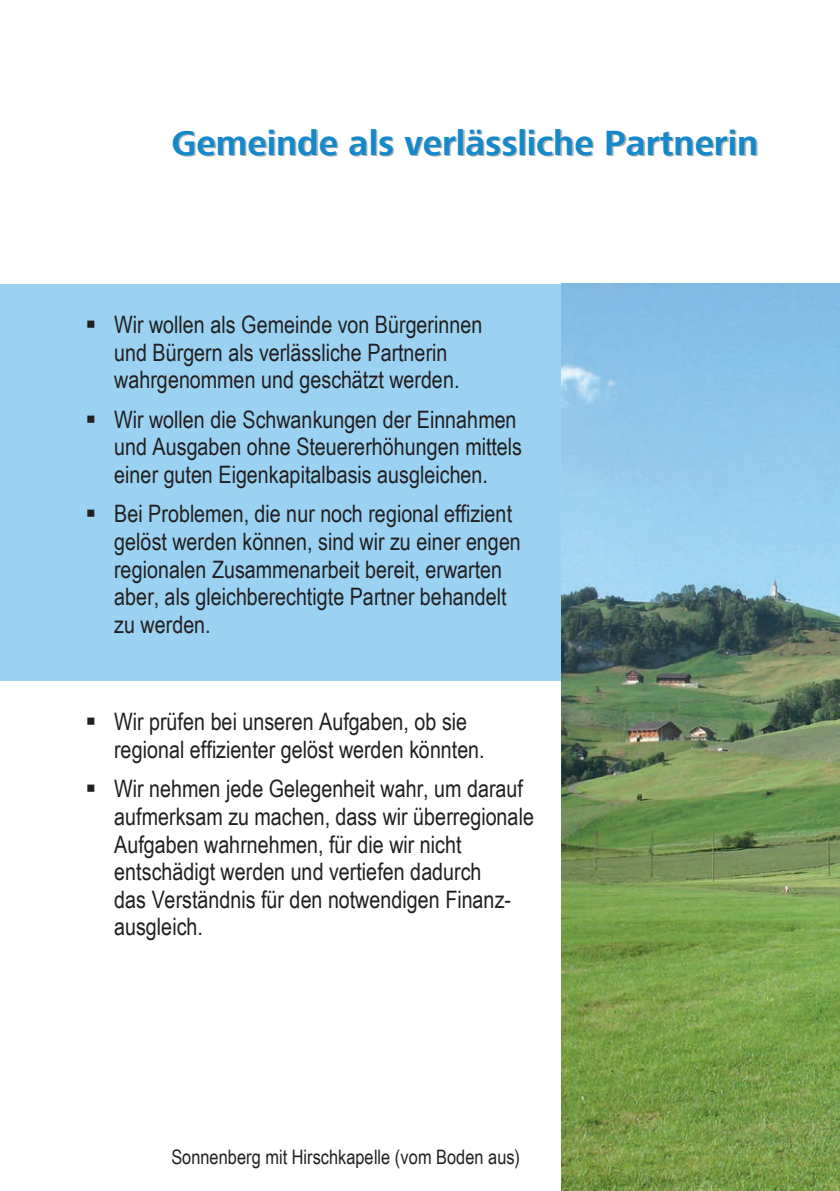
<style>
.page{position:relative;width:840px;height:1191px;background:#fff}
.page>*{position:absolute;margin:0;border:0;box-sizing:border-box;transform-origin:0 0}
.t1{font:700 36px "Frutiger Next Com";color:#1388cb}
.t2{font:24px/27.6px "Arial Narrow";color:#231f20}
.t3{font:20px "Arial Narrow";color:#231f20}
.s1{color:#acb0b1}
</style>
<div class="page">
<div style="left:0;top:283px;width:839px;height:397px;background:#9bd2f1"></div>
<img style="left:561px;top:283px;width:278px;height:908px">
<h1 class="t1" style="left:171px;top:122px;width:588px">Ge<span class="s1">m</span>einde als verlässliche Partnerin</h1>
<p class="t2" style="left:85px;top:310px;width:398px;text-align:center">▪ Wir wollen als Gemeinde von Bürgerinnen und Bürgern als verlässliche Partnerin wahrgenommen und geschätzt werden.</p>
<p class="t2" style="left:114px;top:404px;width:409px;text-indent:-29px">▪ Wir wollen die Schwankungen der Einnahmen und Ausgaben ohne Steuererhöhungen mittels einer guten Eigenkapitalbasis ausgleichen.</p>
<p class="t2" style="left:114px;top:499px;width:408px;text-indent:-29px">▪ Bei Problemen, die nur noch regional effizient gelöst werden können, sind wir zu einer engen regionalen Zusammenarbeit bereit, erwarten aber, als gleichberechtigte Partner behandelt zu werden.</p>
<p class="t2" style="left:114px;top:707px;width:372px;text-indent:-29px">▪ Wir prüfen bei unseren Aufgaben, ob sie regional effizienter gelöst werden könnten.</p>
<p class="t2" style="left:114px;top:774px;width:421px;text-indent:-29px">▪ Wir nehmen jede Gelegenheit wahr, um darauf aufmerksam zu machen, dass wir überregionale Aufgaben wahrnehmen, für die wir nicht entschädigt werden und vertiefen dadurch<br>das Verständnis für den notwendigen Finanz&shy;ausgleich.</p>
<p class="t3" style="left:171px;top:1142px;width:350px">Sonnenberg mit Hirschkapelle (vom Boden aus)</p>
</div>
